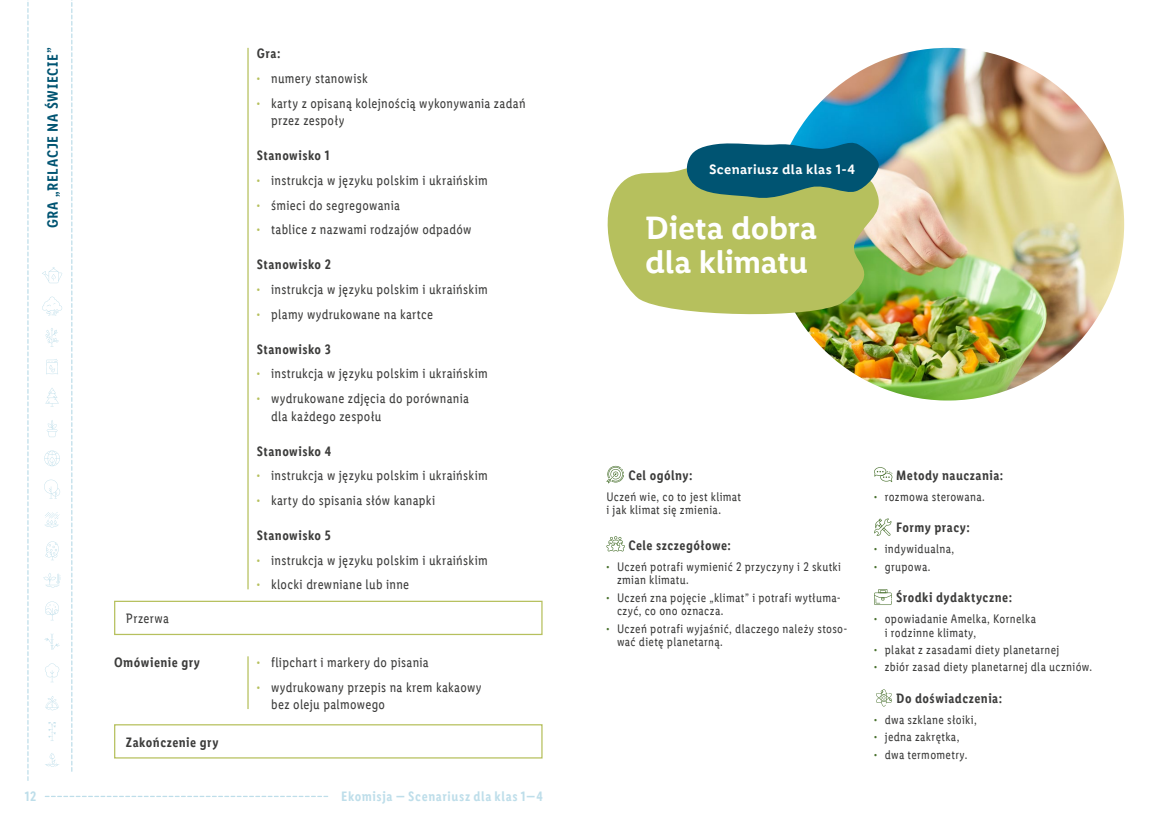
<style>
.page{position:relative;width:1149px;height:833px;background:#fff}
.page>*{position:absolute;margin:0;border:0;box-sizing:border-box;transform-origin:0 0}
.t1{font:600 32.5px/33.8px "Lidl Font Pro";letter-spacing:-.01em;color:#fff}
.t2{font:600 15px "Lidl Font Cond Pro";letter-spacing:.05em;color:#005472}
.p_Podstawa__M{font:13.75px/17.5px "Lidl Font Cond Pro";letter-spacing:.02em;color:#3c3c3b}
.p_M_strong__h5{font:600 13.75px "Lidl Font Cond Pro";letter-spacing:.035em;color:#3c3c3b}
.t3{font:600 13.75px "Lidl Font Cond Pro";letter-spacing:.045em;color:#bedeea}
.subhead{font:600 13.75px "Lidl Font Pro";letter-spacing:.025em;color:#fff}
.p_S{font:12.5px/13.8px "Lidl Font Cond Pro";letter-spacing:.025em;color:#3c3c3b}
.s1{font-family:"Lidl Font Script Pro";color:#b6c05d}
.s2{font-family:"Lidl Font Script Pro";color:#49712e}
</style>
<div class="page">
<svg style="left:27px;top:0;width:2px;height:780px"></svg>
<svg style="left:45px;top:795px;width:282px;height:2px"></svg>
<svg style="left:71px;top:0;width:1px;height:771px"></svg>
<svg style="left:45px;top:696px;width:14px;height:14px"></svg>
<svg style="left:47px;top:420px;width:10px;height:17px"></svg>
<svg style="left:45px;top:512px;width:15px;height:15px"></svg>
<svg style="left:46px;top:359px;width:12px;height:15px"></svg>
<svg style="left:43px;top:573px;width:18px;height:15px"></svg>
<svg style="left:45px;top:753px;width:14px;height:14px"></svg>
<svg style="left:44px;top:634px;width:16px;height:16px"></svg>
<svg style="left:42px;top:267px;width:20px;height:16px"></svg>
<svg style="left:44px;top:450px;width:16px;height:16px"></svg>
<svg style="left:45px;top:663px;width:15px;height:19px"></svg>
<svg style="left:45px;top:388px;width:14px;height:18px"></svg>
<svg style="left:44px;top:479px;width:16px;height:19px"></svg>
<svg style="left:45px;top:601px;width:14px;height:19px"></svg>
<svg style="left:48px;top:722px;width:8px;height:19px"></svg>
<svg style="left:45px;top:541px;width:14px;height:19px"></svg>
<svg style="left:42px;top:297px;width:20px;height:18px"></svg>
<svg style="left:45px;top:328px;width:14px;height:19px"></svg>
<img style="left:771px;top:48px;width:352px;height:352px;border-radius:175px">
<hr style="left:247px;top:48px;width:1px;height:541px;background:#b6c05d">
<hr style="left:247px;top:656px;width:1px;height:53px;background:#b6c05d">
<div style="left:114px;top:600px;width:428px;height:35px;border:1px solid #b6c05d"></div>
<div style="left:114px;top:724px;width:428px;height:34px;border:1px solid #b6c05d"></div>
<svg style="left:606px;top:466px;width:18px;height:17px"></svg>
<svg style="left:606px;top:536px;width:19px;height:15px"></svg>
<svg style="left:874px;top:467px;width:18px;height:15px"></svg>
<svg style="left:874px;top:518px;width:17px;height:18px"></svg>
<svg style="left:874px;top:589px;width:17px;height:16px"></svg>
<svg style="left:876px;top:689px;width:16px;height:17px"></svg>
<svg style="left:607px;top:159px;width:282px;height:161px;background:#b9c570"></svg>
<svg style="left:684px;top:139px;width:194px;height:61px;background:#2d747e"></svg>
<p class="t2" style="left:44px;top:228px;width:182px;rotate:-90deg">GRA „RELACJE NA ŚWIECIE”</p>
<p class="p_M_strong__h5" style="left:257px;top:46px;width:25px">Gra:</p>
<p class="p_Podstawa__M" style="left:257px;top:69px;width:112px"><span class="s1">·</span> numery stanowisk</p>
<p class="p_Podstawa__M" style="left:271px;top:94px;width:256px;text-indent:-14px"><span class="s1">·</span> karty z opisaną kolejnością wykonywania zadań przez zespoły</p>
<p class="p_M_strong__h5" style="left:257px;top:147px;width:74px">Stanowisko 1</p>
<p class="p_Podstawa__M" style="left:257px;top:171px;width:232px"><span class="s1">·</span> instrukcja w języku polskim i ukraińskim</p>
<p class="p_Podstawa__M" style="left:257px;top:196px;width:144px"><span class="s1">·</span> śmieci do segregowania</p>
<p class="p_Podstawa__M" style="left:257px;top:221px;width:216px"><span class="s1">·</span> tablice z nazwami rodzajów odpadów</p>
<p class="p_M_strong__h5" style="left:257px;top:256px;width:75px">Stanowisko 2</p>
<p class="p_Podstawa__M" style="left:257px;top:280px;width:232px"><span class="s1">·</span> instrukcja w języku polskim i ukraińskim</p>
<p class="p_Podstawa__M" style="left:257px;top:305px;width:178px"><span class="s1">·</span> plamy wydrukowane na kartce</p>
<p class="p_M_strong__h5" style="left:257px;top:341px;width:75px">Stanowisko 3</p>
<p class="p_Podstawa__M" style="left:257px;top:365px;width:232px"><span class="s1">·</span> instrukcja w języku polskim i ukraińskim</p>
<p class="p_Podstawa__M" style="left:271px;top:389px;width:199px;text-indent:-14px"><span class="s1">·</span> wydrukowane zdjęcia do porównania dla każdego zespołu</p>
<p class="p_M_strong__h5" style="left:257px;top:443px;width:76px">Stanowisko 4</p>
<p class="p_Podstawa__M" style="left:257px;top:467px;width:232px"><span class="s1">·</span> instrukcja w języku polskim i ukraińskim</p>
<p class="p_Podstawa__M" style="left:257px;top:491px;width:180px"><span class="s1">·</span> karty do spisania słów kanapki</p>
<p class="p_M_strong__h5" style="left:257px;top:527px;width:75px">Stanowisko 5</p>
<p class="p_Podstawa__M" style="left:257px;top:551px;width:232px"><span class="s1">·</span> instrukcja w języku polskim i ukraińskim</p>
<p class="p_Podstawa__M" style="left:257px;top:576px;width:154px"><span class="s1">·</span> klocki drewniane lub inne</p>
<p class="p_Podstawa__M" style="left:126px;top:609px;width:44px">Przerwa</p>
<p class="p_M_strong__h5" style="left:114px;top:654px;width:87px">Omówienie gry</p>
<p class="p_Podstawa__M" style="left:257px;top:653px;width:173px"><span class="s1">·</span> flipchart i markery do pisania</p>
<p class="p_Podstawa__M" style="left:271px;top:678px;width:212px;text-indent:-14px"><span class="s1">·</span> wydrukowany przepis na krem kakaowy bez oleju palmowego</p>
<p class="p_M_strong__h5" style="left:126px;top:734px;width:94px">Zakończenie gry</p>
<p class="t3" style="left:25px;top:788px;width:13px">12</p>
<p class="t3" style="left:341px;top:788px;width:203px">Ekomisja — Scenariusz dla klas 1—4</p>
<p class="subhead" style="left:708px;top:161px;width:148px">Scenariusz dla klas 1-4</p>
<p class="t1" style="left:645px;top:211px;width:173px">Dieta dobra dla klimatu</p>
<p class="p_M_strong__h5" style="left:628px;top:467px;width:65px">Cel ogólny:</p>
<p class="p_S" style="left:606px;top:489px;width:136px">Uczeń wie, co to jest klimat i jak klimat się zmienia.</p>
<p class="p_M_strong__h5" style="left:628px;top:537px;width:104px">Cele szczegółowe:</p>
<p class="p_S" style="left:617px;top:559px;width:225px;text-indent:-11px"><span class="s2">·</span> Uczeń potrafi wymienić 2 przyczyny i 2 skutki zmian klimatu.</p>
<p class="p_S" style="left:617px;top:590px;width:225px;text-indent:-11px"><span class="s2">·</span> Uczeń zna pojęcie „klimat” i potrafi wytłuma&shy;czyć, co ono oznacza.</p>
<p class="p_S" style="left:617px;top:621px;width:232px;text-indent:-11px"><span class="s2">·</span> Uczeń potrafi wyjaśnić, dlaczego należy stoso&shy;wać dietę planetarną.</p>
<p class="p_M_strong__h5" style="left:895px;top:467px;width:109px">Metody nauczania:</p>
<p class="p_S" style="left:873px;top:489px;width:112px"><span class="s2">·</span> rozmowa sterowana.</p>
<p class="p_M_strong__h5" style="left:895px;top:519px;width:75px">Formy pracy:</p>
<p class="p_S" style="left:873px;top:542px;width:82px"><span class="s2">·</span> indywidualna,</p>
<p class="p_S" style="left:873px;top:559px;width:58px"><span class="s2">·</span> grupowa.</p>
<p class="p_M_strong__h5" style="left:895px;top:589px;width:117px">Środki dydaktyczne:</p>
<p class="p_S" style="left:884px;top:612px;width:153px;text-indent:-11px"><span class="s2">·</span> opowiadanie Amelka, Kornelka i rodzinne klimaty,</p>
<p class="p_S" style="left:873px;top:643px;width:187px"><span class="s2">·</span> plakat z zasadami diety planetarnej</p>
<p class="p_S" style="left:873px;top:660px;width:219px"><span class="s2">·</span> zbiór zasad diety planetarnej dla uczniów.</p>
<p class="p_M_strong__h5" style="left:895px;top:690px;width:107px">Do doświadczenia:</p>
<p class="p_S" style="left:873px;top:712px;width:104px"><span class="s2">·</span> dwa szklane słoiki,</p>
<p class="p_S" style="left:873px;top:730px;width:87px"><span class="s2">·</span> jedna zakrętka,</p>
<p class="p_S" style="left:873px;top:747px;width:95px"><span class="s2">·</span> dwa termometry.</p>
</div>
